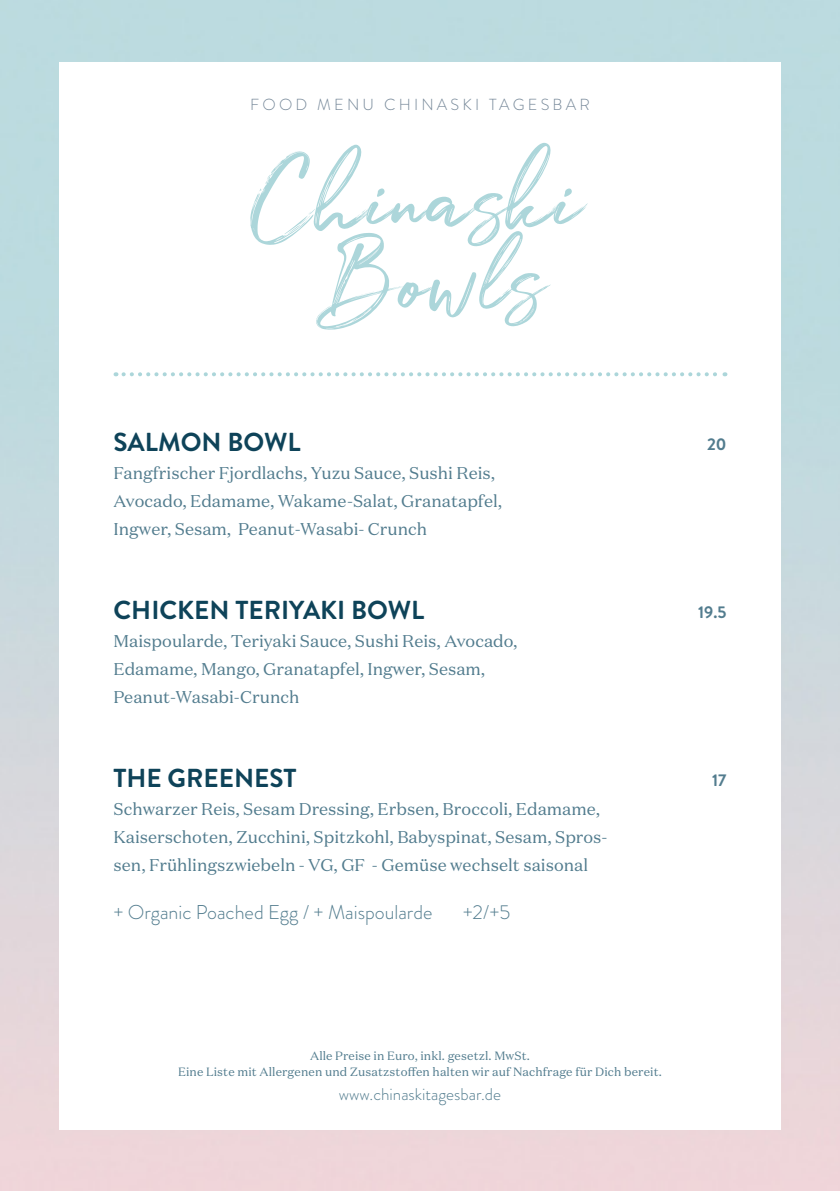
<style>
.page{position:relative;width:840px;height:1191px;background:#fff}
.page>*{position:absolute;margin:0;border:0;box-sizing:border-box;transform-origin:0 0}
.GRUPPE{font:108px "Julietta Messie Demo";color:#acd6da}
.PRODUKT{font:700 26px "Brandon Grotesque";color:#0e4359}
.Ingredience{font:700 26px "Brandon Grotesque";color:#0e4359}
.PRODUKT-2{font:300 20px "Brandon Grotesque";color:#527c8e}
.Ingredience-2{font:17px/28px "Domaine Text";color:#527c8e}
.t1{font:300 17px "Brandon Grotesque";color:#527c8e}
.PREISE{font:700 17px "Brandon Grotesque";color:#527c8e}
.t2{font:300 16px "Brandon Grotesque";letter-spacing:.2em;color:#758798}
.t3{font:12px/16px "Domaine Text";letter-spacing:.01em;color:#527c8e;text-align:center}
</style>
<div class="page">
<svg style="left:123px;top:372px;width:602px;height:4px"></svg>
<p class="t2" style="left:250px;top:94px;width:341px">FOOD MENU CHINASKI TAGESBAR</p>
<p class="GRUPPE" style="left:250px;top:126px;width:329px">Chinaski</p>
<p class="GRUPPE" style="left:316px;top:206px;width:227px">Bowls</p>
<p class="Ingredience" style="left:113px;top:423px;width:188px">SALMON BOWL</p>
<p class="Ingredience-2" style="left:113px;top:458px;width:383px">Fangfrischer Fjordlachs, Yuzu Sauce, Sushi Reis,</p>
<p class="Ingredience-2" style="left:113px;top:486px;width:390px">Avocado, Edamame, Wakame-Salat, Granatapfel,</p>
<p class="Ingredience-2" style="left:113px;top:514px;width:315px">Ingwer, Sesam, Peanut-Wasabi- Crunch</p>
<p class="PRODUKT" style="left:113px;top:591px;width:312px">CHICKEN TERIYAKI BOWL</p>
<p class="Ingredience-2" style="left:113px;top:626px;width:405px">Maispoularde, Teriyaki Sauce, Sushi Reis, Avocado,</p>
<p class="Ingredience-2" style="left:113px;top:654px;width:373px">Edamame, Mango, Granatapfel, Ingwer, Sesam,</p>
<p class="Ingredience-2" style="left:113px;top:682px;width:187px">Peanut-Wasabi-Crunch</p>
<p class="PRODUKT" style="left:113px;top:759px;width:184px">THE GREENEST</p>
<p class="Ingredience-2" style="left:113px;top:794px;width:495px">Schwarzer Reis, Sesam Dressing, Erbsen, Broccoli, Edamame,<br>Kaiserschoten, Zucchini, Spitzkohl, Babyspinat, Sesam, Spros&shy;sen, Frühlingszwiebeln - VG, GF - Gemüse wechselt saisonal</p>
<p class="PRODUKT-2" style="left:113px;top:898px;width:320px">+ Organic Poached Egg / + Maispoularde</p>
<p class="PRODUKT-2" style="left:462px;top:898px;width:49px">+2/+5</p>
<p class="PREISE" style="left:706px;top:432px;width:21px">20</p>
<p class="PREISE" style="left:697px;top:600px;width:30px">19.5</p>
<p class="PREISE" style="left:711px;top:768px;width:16px">17</p>
<p class="t3" style="left:178px;top:1047px;width:485px">Alle Preise in Euro, inkl. gesetzl. MwSt.<br>Eine Liste mit Allergenen und Zusatzstoffen halten wir auf Nachfrage für Dich bereit.</p>
<p class="t1" style="left:338px;top:1082px;width:164px">www.chinaskitagesbar.de</p>
</div>
